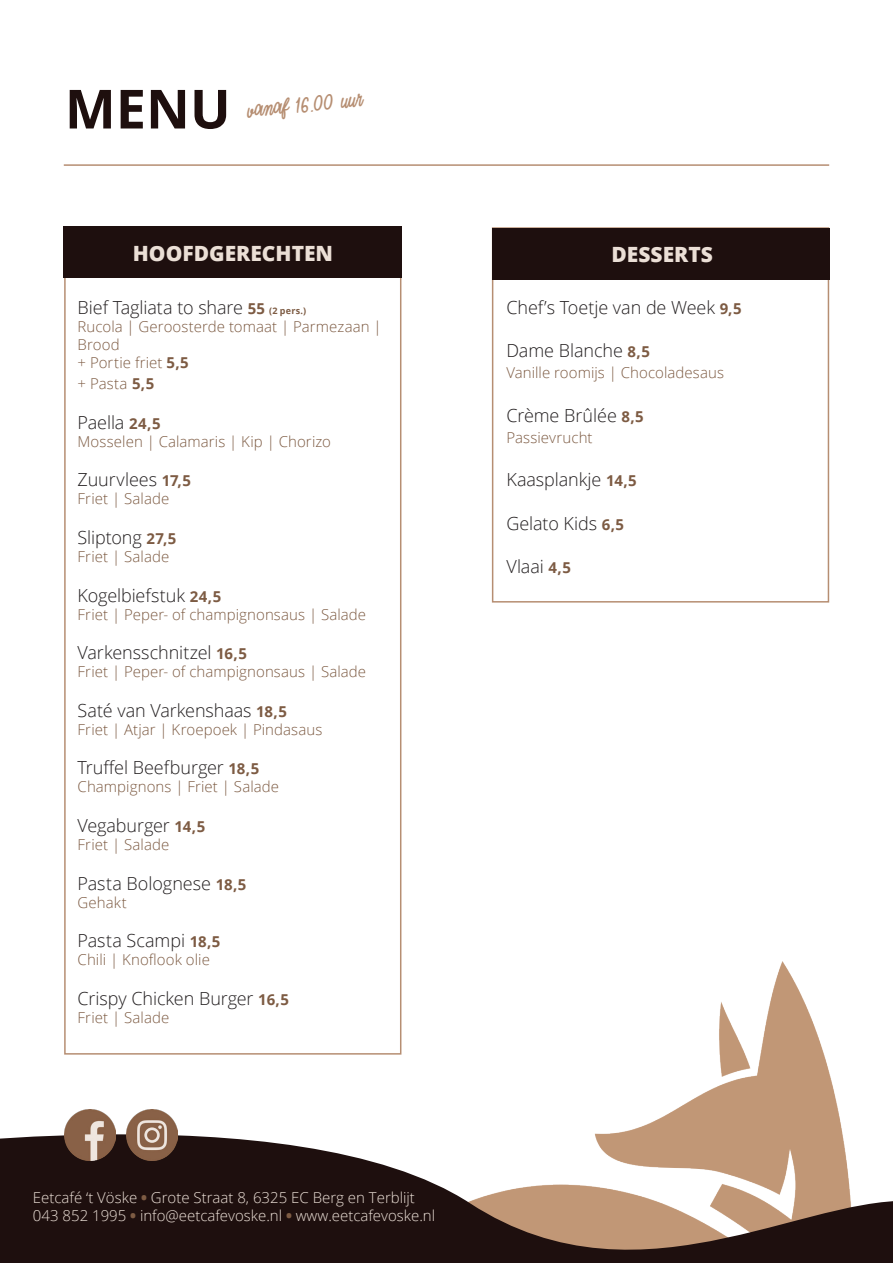
<style>
.page{position:relative;width:893px;height:1263px;background:#fff}
.page>*{position:absolute;margin:0;border:0;box-sizing:border-box;transform-origin:0 0}
.t1{font:700 54px "Open Sans";color:#1e0f0e}
.t2{font:800 21px "Open Sans";color:#ebdfd6}
.t3{font:21px "August Vibes";color:#b68e72}
.t4{font:300 18px "Open Sans";letter-spacing:-.005em;color:#231f20}
.t5{font:300 15px/18px "Open Sans";letter-spacing:.005em;color:#7d5b43}
.t6{font:300 15px/18px "Open Sans";color:#ebdfd6}
.s1{font-weight:700;font-size:15px;color:#7d5b43}
.s2{font-weight:700;font-size:9px;color:#7d5b43}
.s3{font-weight:700}
.s4{font-weight:800;color:#7d5b43}
</style>
<div class="page">
<hr style="left:64px;top:164px;width:765px;height:2px;background:#b68e72">
<div style="left:64px;top:227px;width:338px;height:51px;background:#1e0f0e"></div>
<img style="left:296px;top:961px;width:538px;height:127px">
<svg style="left:0;top:1088px;width:893px;height:175px"></svg>
<img style="left:64px;top:1110px;width:51px;height:51px">
<img style="left:126px;top:1110px;width:51px;height:51px">
<div style="left:492px;top:227px;width:337px;height:375px;border:2px solid #b68e72"></div>
<div style="left:492px;top:228px;width:337px;height:51px;background:#1e0f0e"></div>
<p class="t1" style="left:65px;top:71px;width:167px">MENU</p>
<p class="t3" style="left:246px;top:94px;width:117px;rotate:-5deg">vanaf 16.00 uur</p>
<p class="t2" style="left:133px;top:237px;width:202px">HOOFDGERECHTEN</p>
<p class="t4" style="left:78px;top:295px;width:230px">Bief Tagliata to share <span class="s1">55</span> <span class="s2">(2 pers.)</span></p>
<p class="t5" style="left:78px;top:317px;width:305px">Rucola | Geroosterde tomaat | Parmezaan |<br>Brood<br>+ Portie friet <span class="s3">5,5</span></p>
<p class="t5" style="left:78px;top:374px;width:78px">+ Pasta <span class="s3">5,5</span></p>
<p class="t4" style="left:78px;top:410px;width:85px">Paella <span class="s1">24,5</span></p>
<p class="t5" style="left:78px;top:432px;width:255px">Mosselen | Calamaris | Kip | Chorizo</p>
<p class="t4" style="left:78px;top:467px;width:115px">Zuurvlees <span class="s1">17,5</span></p>
<p class="t5" style="left:78px;top:489px;width:93px">Friet | Salade</p>
<p class="t4" style="left:78px;top:525px;width:100px">Sliptong <span class="s1">27,5</span></p>
<p class="t5" style="left:78px;top:547px;width:93px">Friet | Salade</p>
<p class="t4" style="left:78px;top:583px;width:145px">Kogelbiefstuk <span class="s1">24,5</span></p>
<p class="t5" style="left:78px;top:605px;width:290px">Friet | Peper- of champignonsaus | Salade</p>
<p class="t4" style="left:78px;top:640px;width:171px">Varkensschnitzel <span class="s1">16,5</span></p>
<p class="t5" style="left:78px;top:662px;width:290px">Friet | Peper- of champignonsaus | Salade</p>
<p class="t4" style="left:78px;top:698px;width:211px">Saté van Varkenshaas <span class="s1">18,5</span></p>
<p class="t5" style="left:78px;top:720px;width:246px">Friet | Atjar | Kroepoek | Pindasaus</p>
<p class="t4" style="left:78px;top:755px;width:183px">Truffel Beefburger <span class="s1">18,5</span></p>
<p class="t5" style="left:78px;top:777px;width:203px">Champignons | Friet | Salade</p>
<p class="t4" style="left:78px;top:813px;width:129px">Vegaburger <span class="s1">14,5</span></p>
<p class="t5" style="left:78px;top:835px;width:93px">Friet | Salade</p>
<p class="t4" style="left:78px;top:871px;width:170px">Pasta Bolognese <span class="s1">18,5</span></p>
<p class="t5" style="left:78px;top:893px;width:51px">Gehakt</p>
<p class="t4" style="left:78px;top:928px;width:144px">Pasta Scampi <span class="s1">18,5</span></p>
<p class="t5" style="left:78px;top:950px;width:134px">Chili | Knoflook olie</p>
<p class="t4" style="left:78px;top:986px;width:213px">Crispy Chicken Burger <span class="s1">16,5</span></p>
<p class="t5" style="left:78px;top:1008px;width:93px">Friet | Salade</p>
<p class="t6" style="left:33px;top:1188px;width:404px">Eetcafé ‘t Vöske <span class="s4">•</span> Grote Straat 8, 6325 EC Berg en Terblijt<br>043 852 1995 <span class="s4">•</span> info@eetcafevoske.nl <span class="s4">•</span> www.eetcafevoske.nl</p>
<p class="t2" style="left:612px;top:239px;width:103px">DESSERTS</p>
<p class="t4" style="left:506px;top:295px;width:237px">Chef’s Toetje van de Week <span class="s1">9,5</span></p>
<p class="t4" style="left:506px;top:338px;width:145px">Dame Blanche <span class="s1">8,5</span></p>
<p class="t5" style="left:506px;top:363px;width:219px">Vanille roomijs | Chocoladesaus</p>
<p class="t4" style="left:506px;top:403px;width:139px">Crème Brûlée <span class="s1">8,5</span></p>
<p class="t5" style="left:506px;top:428px;width:88px">Passievrucht</p>
<p class="t4" style="left:506px;top:467px;width:132px">Kaasplankje <span class="s1">14,5</span></p>
<p class="t4" style="left:506px;top:511px;width:119px">Gelato Kids <span class="s1">6,5</span></p>
<p class="t4" style="left:506px;top:554px;width:66px">Vlaai <span class="s1">4,5</span></p>
</div>
